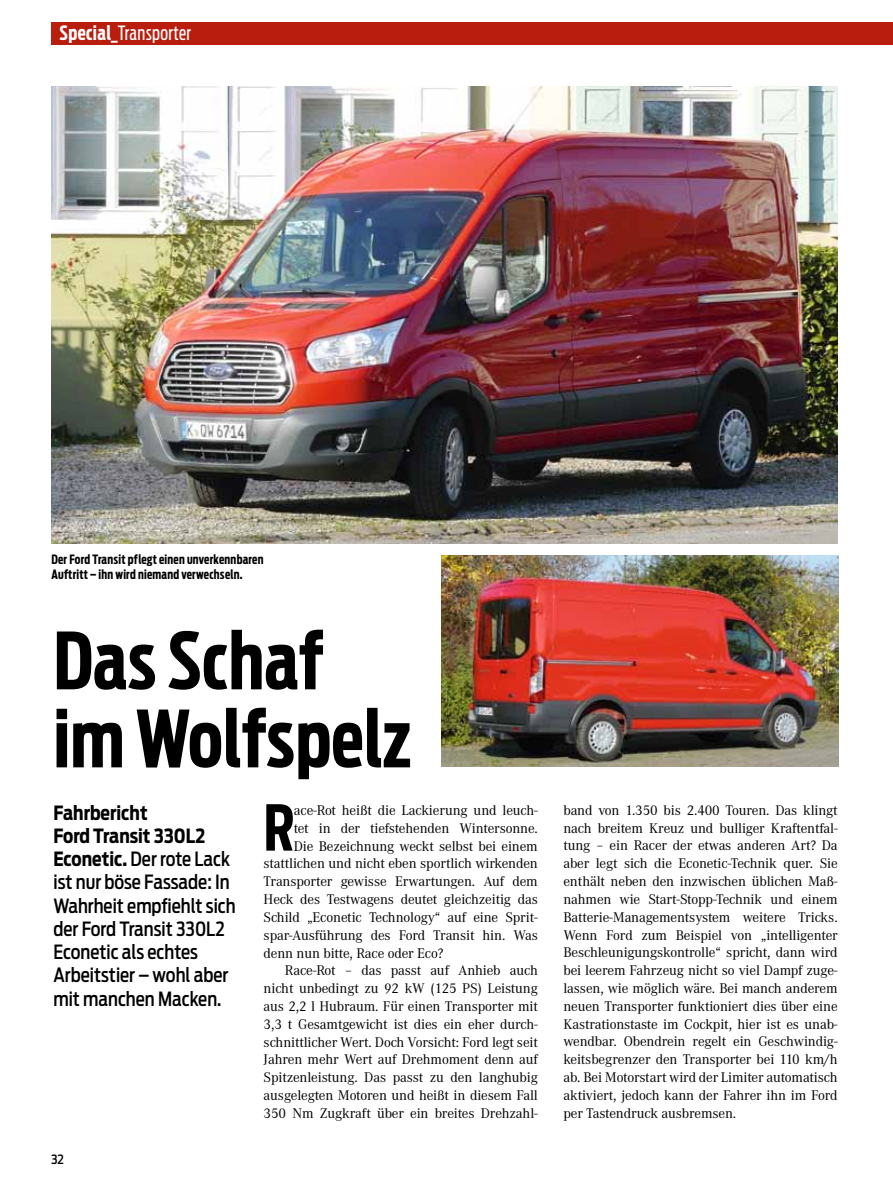
<style>
.page{position:relative;width:893px;height:1191px;background:#fff}
.page>*{position:absolute;margin:0;border:0;box-sizing:border-box;transform-origin:0 0}
.t1{font:700 78px/78px "Antenna Extra Cond";letter-spacing:.005em;color:#000}
.t2{font:700 62.7px "Antenna Extra Cond";color:#000}
.t3{font:500 19.5px/23.2px "Antenna Cond";color:#000;scale:.95 1}
.t4{font:19.5px "Antenna Extra Cond";letter-spacing:.02em;color:#fff}
.t5{font:14.55px/17.9px "Corporate A";letter-spacing:-.01em;color:#000;text-align:justify}
.t6{font:700 12.75px/15px "Antenna Extra Cond";letter-spacing:.02em;color:#000}
.t7{font:500 12.75px "Antenna Cond";color:#000}
.s1{font-weight:700}
</style>
<div class="page">
<div style="left:51px;top:23px;width:842px;height:22px;background:#b91d0e"></div>
<img style="left:51px;top:87px;width:787px;height:456px">
<img style="left:442px;top:555px;width:397px;height:211px">
<h3 class="t4" style="left:60px;top:21px;width:133px"><span class="s1">Special_</span>Transporter</h3>
<p class="t6" style="left:51px;top:551px;width:214px">Der Ford Transit pflegt einen unverkennbaren<br>Auftritt – ihn wird niemand verwechseln.</p>
<h1 class="t1" style="left:54px;top:622px;width:359px">Das Schaf im Wolfspelz</h1>
<h3 class="t3" style="left:54px;top:801px;width:193px"><span class="s1">Fahrbericht<br>Ford Transit 330L2<br>Econetic.</span> Der rote Lack ist nur böse Fassade: In<br>Wahrheit empfiehlt sich der Ford Transit 330L2<br>Econetic als echtes<br>Arbeitstier – wohl aber mit manchen Macken.</h3>
<h2 class="t2" style="left:264px;top:790px;width:32px">R</h2>
<p class="t5" style="left:294px;top:801px;width:246px">ace-Rot heißt die Lackierung und leuch-</p>
<p class="t5" style="left:294px;top:819px;width:246px">tet in der tiefstehenden Wintersonne.</p>
<p class="t5" style="left:294px;top:837px;width:246px">Die Bezeichnung weckt selbst bei einem</p>
<p class="t5" style="left:264px;top:855px;width:276px">stattlichen und nicht eben sportlich wirkenden</p>
<p class="t5" style="left:264px;top:873px;width:276px">Transporter gewisse Erwartungen. Auf dem</p>
<p class="t5" style="left:264px;top:890px;width:276px">Heck des Testwagens deutet gleichzeitig das</p>
<p class="t5" style="left:264px;top:908px;width:276px">Schild „Econetic Technology“ auf eine Sprit-</p>
<p class="t5" style="left:264px;top:926px;width:276px">spar-Ausführung des Ford Transit hin. Was</p>
<p class="t5" style="left:264px;top:944px;width:181px">denn nun bitte, Race oder Eco?</p>
<p class="t5" style="left:285px;top:962px;width:255px">Race-Rot – das passt auf Anhieb auch</p>
<p class="t5" style="left:264px;top:979px;width:276px">nicht unbedingt zu 92 kW (125 PS) Leistung</p>
<p class="t5" style="left:264px;top:997px;width:276px">aus 2,2 l Hubraum. Für einen Transporter mit</p>
<p class="t5" style="left:264px;top:1015px;width:276px">3,3 t Gesamtgewicht ist dies ein eher durch-</p>
<p class="t5" style="left:264px;top:1033px;width:276px">schnittlicher Wert. Doch Vorsicht: Ford legt seit</p>
<p class="t5" style="left:264px;top:1051px;width:276px">Jahren mehr Wert auf Drehmoment denn auf</p>
<p class="t5" style="left:264px;top:1068px;width:276px">Spitzenleistung. Das passt zu den langhubig</p>
<p class="t5" style="left:264px;top:1086px;width:276px">ausgelegten Motoren und heißt in diesem Fall</p>
<p class="t5" style="left:264px;top:1104px;width:276px">350 Nm Zugkraft über ein breites Drehzahl-</p>
<p class="t7" style="left:51px;top:1151px;width:14px">32</p>
<p class="t5" style="left:563px;top:801px;width:276px">band von 1.350 bis 2.400 Touren. Das klingt nach breitem Kreuz und bulliger Kraftentfal&shy;tung – ein Racer der etwas anderen Art? Da aber legt sich die Econetic-Technik quer. Sie enthält neben den inzwischen üblichen Maß&shy;nahmen wie Start-Stopp-Technik und einem Batterie-Managementsystem weitere Tricks.<br>Wenn Ford zum Beispiel von „intelligenter Beschleunigungskontrolle“ spricht, dann wird bei leerem Fahrzeug nicht so viel Dampf zuge&shy;lassen, wie möglich wäre. Bei manch anderem neuen Transporter funktioniert dies über eine Kastrationstaste im Cockpit, hier ist es unab&shy;wendbar. Obendrein regelt ein Geschwindig&shy;keitsbegrenzer den Transporter bei 110 km/h ab. Bei Motorstart wird der Limiter automatisch aktiviert, jedoch kann der Fahrer ihn im Ford per Tastendruck ausbremsen.</p>
</div>
